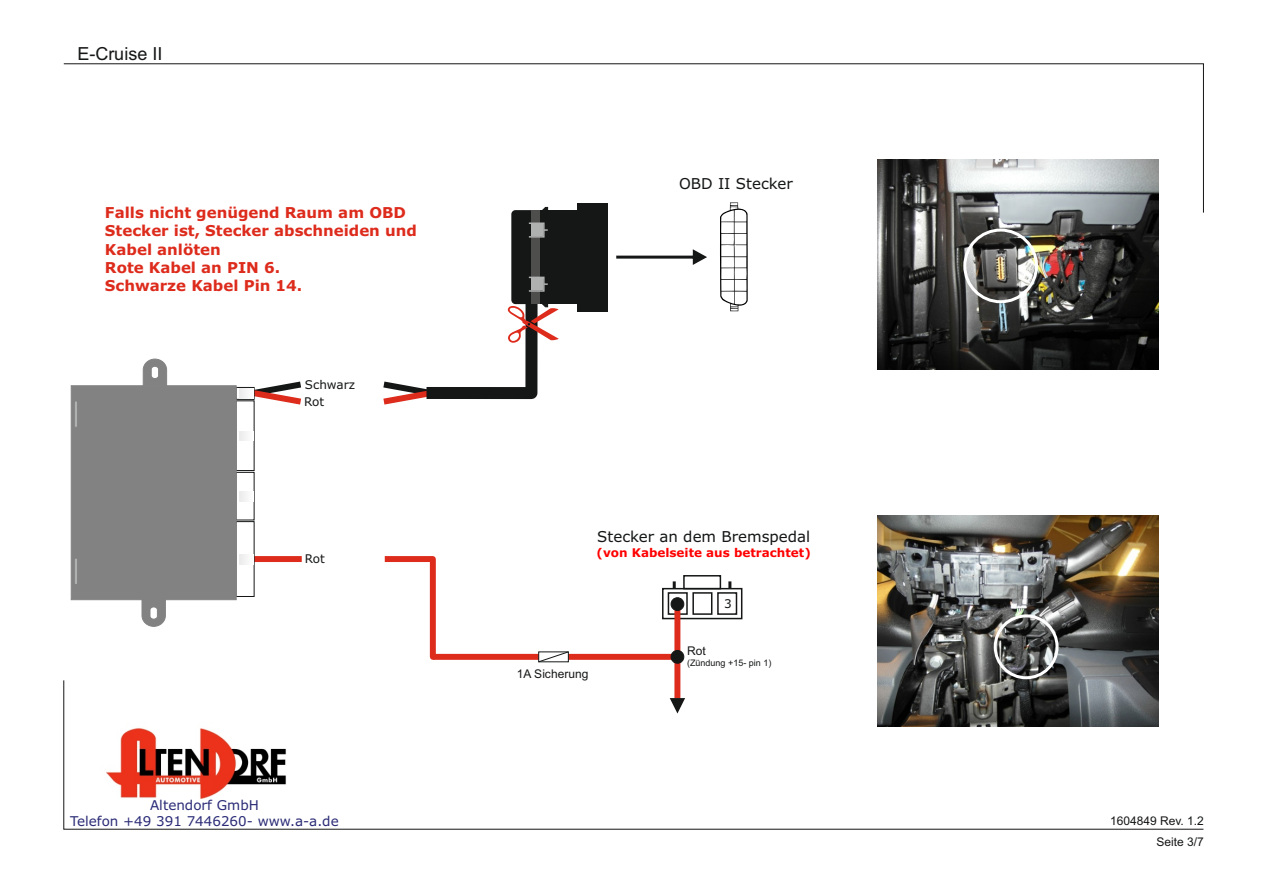
<style>
.page{position:relative;width:1263px;height:893px;background:#fff}
.page>*{position:absolute;margin:0;border:0;box-sizing:border-box;transform-origin:0 0}
.t1{font:18px "Arial";color:#151616}
.t2{font:700 15px/18.3px "Verdana";color:#dd2b1c}
.t3{font:15px "Verdana";color:#151616}
.t4{font:13.5px/16.4px "Verdana";color:#2b2c77;text-align:center}
.t5{font:12px "Arial";color:#151616}
.t6{font:700 12px "Verdana";color:#f00}
.t7{font:12px "Verdana";color:#151616}
.t8{font:9px "Arial";color:#151616}
</style>
<div class="page">
<img style="left:878px;top:213px;width:280px;height:157px">
<img style="left:878px;top:515px;width:280px;height:165px">
<svg style="left:720px;top:213px;width:28px;height:98px"></svg>
<div style="left:735px;top:280px;width:11px;height:11px;background:#fff"></div>
<div style="left:525px;top:304px;width:12px;height:89px;background:#151616"></div>
<svg style="left:383px;top:381px;width:43px;height:24px"></svg>
<div style="left:426px;top:387px;width:105px;height:12px;background:#151616"></div>
<div style="left:532px;top:210px;width:46px;height:94px;background:#151616"></div>
<div style="left:578px;top:203px;width:30px;height:108px;background:#151616"></div>
<svg style="left:616px;top:249px;width:91px;height:16px"></svg>
<div style="left:668px;top:592px;width:20px;height:23px;border:2px solid #151616"></div>
<div style="left:692px;top:592px;width:20px;height:23px;border:2px solid #151616"></div>
<div style="left:717px;top:592px;width:20px;height:23px;border:2px solid #151616"></div>
<div style="left:662px;top:588px;width:80px;height:31px;border:2px solid #151616"></div>
<div style="left:683px;top:575px;width:38px;height:14px;border:2px solid #151616"></div>
<svg style="left:728px;top:581px;width:3px;height:8px"></svg>
<svg style="left:673px;top:581px;width:3px;height:8px"></svg>
<div style="left:385px;top:556px;width:48px;height:6px;background:#dd2b1c"></div>
<div style="left:430px;top:559px;width:6px;height:98px;background:#dd2b1c"></div>
<div style="left:433px;top:654px;width:242px;height:6px;background:#dd2b1c"></div>
<div style="left:674px;top:604px;width:6px;height:94px;background:#dd2b1c"></div>
<div style="left:671px;top:597px;width:13px;height:14px;background:#151616;border:1px solid #151616;border-radius:50%"></div>
<svg style="left:538px;top:651px;width:31px;height:12px"></svg>
<div style="left:671px;top:650px;width:13px;height:13px;background:#151616;border:1px solid #151616;border-radius:50%"></div>
<div style="left:963px;top:229px;width:75px;height:74px;border:3px solid #fff;border-radius:50%"></div>
<div style="left:994px;top:614px;width:64px;height:65px;border:3px solid #fff;border-radius:50%"></div>
<svg style="left:71px;top:359px;width:231px;height:268px"></svg>
<svg style="left:63px;top:63px;width:1141px;height:150px"></svg>
<svg style="left:63px;top:680px;width:1141px;height:149px"></svg>
<img style="left:100px;top:721px;width:196px;height:83px">
<svg style="left:508px;top:207px;width:51px;height:136px"></svg>
<p class="t1" style="left:77px;top:47px;width:87px">E-Cruise II</p>
<p class="t2" style="left:105px;top:205px;width:313px">Falls nicht genügend Raum am OBD<br>Stecker ist, Stecker abschneiden und<br>Kabel anlöten<br>Rote Kabel an PIN 6.<br>Schwarze Kabel Pin 14.</p>
<p class="t7" style="left:305px;top:379px;width:52px">Schwarz</p>
<p class="t7" style="left:304px;top:397px;width:22px">Rot</p>
<p class="t7" style="left:305px;top:554px;width:22px">Rot</p>
<p class="t4" style="left:70px;top:798px;width:270px">Altendorf GmbH<br>Telefon +49 391 7446260- www.a-a.de</p>
<p class="t3" style="left:679px;top:178px;width:115px">OBD II Stecker</p>
<p class="t3" style="left:597px;top:530px;width:215px">Stecker an dem Bremspedal</p>
<p class="t6" style="left:597px;top:548px;width:216px">(von Kabelseite aus betrachtet)</p>
<p class="t5" style="left:517px;top:670px;width:73px">1A Sicherung</p>
<p class="t7" style="left:724px;top:599px;width:9px">3</p>
<p class="t5" style="left:687px;top:646px;width:20px">Rot</p>
<p class="t8" style="left:687px;top:659px;width:86px">(Zündung +15- pin 1)</p>
<p class="t5" style="left:1110px;top:816px;width:95px">1604849 Rev. 1.2</p>
<p class="t5" style="left:1156px;top:837px;width:49px">Seite 3/7</p>
</div>
